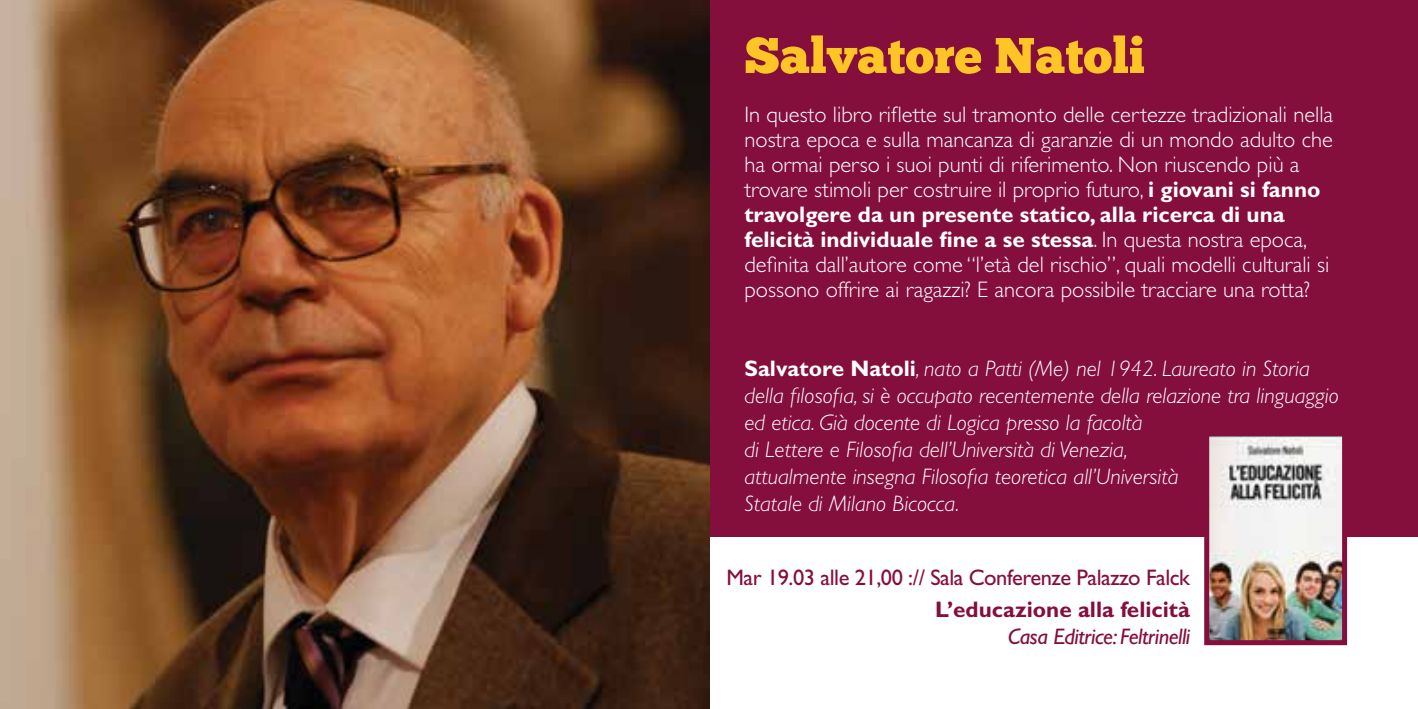
<style>
.page{position:relative;width:1418px;height:709px;background:#fff}
.page>*{position:absolute;margin:0;border:0;box-sizing:border-box;transform-origin:0 0}
.t1{font:50px "Chunk Five";color:#ffc425}
.t2{font:300 22.5px/25px "Gill Sans Std";color:#fff}
.t3{font:italic 300 22.5px/27px "Gill Sans Std";color:#fff}
.t4{font:22.5px "Gill Sans Std";letter-spacing:-.02em;color:#850f3c}
.t5{font:700 22.5px "Gill Sans Std";color:#850f3c}
.t6{font:italic 22.5px "Gill Sans Std";letter-spacing:-.02em;color:#850f3c}
.s1{font-weight:700}
.s2{font-weight:700;font-style:normal}
</style>
<div class="page">
<div style="left:709px;top:0;width:708px;height:536px;background:#850f3c"></div>
<img style="left:0;top:0;width:709px;height:709px">
<img style="left:1201px;top:436px;width:148px;height:210px">
<h1 class="t1" style="left:744px;top:26px;width:402px">Salvatore Natoli</h1>
<p class="t2" style="left:744px;top:102px;width:590px">In questo libro riflette sul tramonto delle certezze tradizionali nella nostra epoca e sulla mancanza di garanzie di un mondo adulto che ha ormai perso i suoi punti di riferimento. Non riuscendo più a trovare stimoli per costruire il proprio futuro, <span class="s1">i giovani si fanno travolgere da un presente statico, alla ricerca di una felicità individuale fine a se stessa</span>. In questa nostra epoca, definita dall’autore come “l’età del rischio”, quali modelli culturali si possono offrire ai ragazzi? E ancora possibile tracciare una rotta?</p>
<p class="t3" style="left:744px;top:355px;width:596px"><span class="s2">Salvatore Natoli</span>, nato a Patti (Me) nel 1942. Laureato in Storia della filosofia, si è occupato recentemente della relazione tra linguaggio ed etica. Già docente di Logica presso la facoltà<br>di Lettere e Filosofia dell’Università di Venezia,<br>attualmente insegna Filosofia teoretica all’Università<br>Statale di Milano Bicocca.</p>
<p class="t4" style="left:726px;top:564px;width:465px">Mar 19.03 alle 21,00 :// Sala Conferenze Palazzo Falck</p>
<p class="t5" style="left:935px;top:596px;width:256px">L’educazione alla felicità</p>
<p class="t6" style="left:1007px;top:624px;width:184px">Casa Editrice: Feltrinelli</p>
</div>
